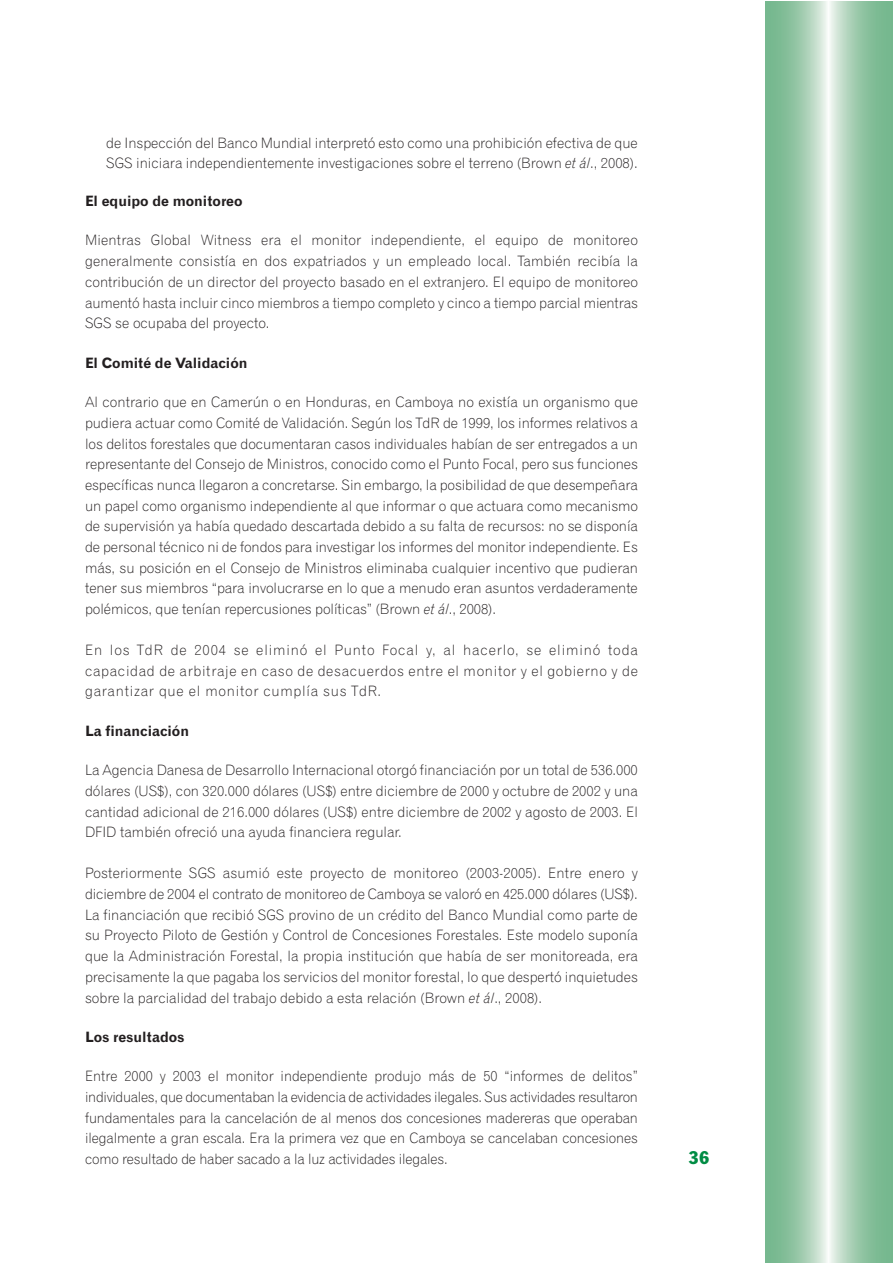
<style>
.page{position:relative;width:893px;height:1263px;background:#fff}
.page>*{position:absolute;margin:0;border:0;box-sizing:border-box;transform-origin:0 0}
.t1{font:condensed 18px "Franklin Gothic BT";color:#008c44}
.t2{font:300 14.25px/20.7px "Grotesque";color:#231f20;text-align:justify}
.t3{font:700 14.25px "Grotesque";color:#231f20}
.s1{font-style:italic}
</style>
<div class="page">
<hr style="left:891px;top:2px;width:1px;height:1261px;background:#75b78e">
<p class="t2" style="left:106px;top:135px;width:533px;line-height:19.2px">de Inspección del Banco Mundial interpretó esto como una prohibición efectiva de que<br>SGS iniciara independientemente investigaciones sobre el terreno (Brown <span class="s1">et ál</span>., 2008).</p>
<p class="t3" style="left:85px;top:196px;width:159px">El equipo de monitoreo</p>
<p class="t2" style="left:85px;top:231px;width:554px">Mientras Global Witness era el monitor independiente, el equipo de monitoreo generalmente consistía en dos expatriados y un empleado local. También recibía la contribución de un director del proyecto basado en el extranjero. El equipo de monitoreo aumentó hasta incluir cinco miembros a tiempo completo y cinco a tiempo parcial mientras SGS se ocupaba del proyecto.</p>
<p class="t3" style="left:85px;top:357px;width:164px">El Comité de Validación</p>
<p class="t2" style="left:85px;top:393px;width:554px">Al contrario que en Camerún o en Honduras, en Camboya no existía un organismo que pudiera actuar como Comité de Validación. Según los TdR de 1999, los informes relativos a los delitos forestales que documentaran casos individuales habían de ser entregados a un representante del Consejo de Ministros, conocido como el Punto Focal, pero sus funciones específicas nunca llegaron a concretarse. Sin embargo, la posibilidad de que desempeñara un papel como organismo independiente al que informar o que actuara como mecanismo de supervisión ya había quedado descartada debido a su falta de recursos: no se disponía de personal técnico ni de fondos para investigar los informes del monitor independiente. Es más, su posición en el Consejo de Ministros eliminaba cualquier incentivo que pudieran tener sus miembros “para involucrarse en lo que a menudo eran asuntos verdaderamente polémicos, que tenían repercusiones políticas” (Brown <span class="s1">et ál</span>., 2008).</p>
<p class="t2" style="left:85px;top:641px;width:554px">En los TdR de 2004 se eliminó el Punto Focal y, al hacerlo, se eliminó toda capacidad de arbitraje en caso de desacuerdos entre el monitor y el gobierno y de garantizar que el monitor cumplía sus TdR.</p>
<p class="t3" style="left:85px;top:726px;width:106px">La financiación</p>
<p class="t2" style="left:85px;top:761px;width:554px">La Agencia Danesa de Desarrollo Internacional otorgó financiación por un total de 536.000 dólares (US$), con 320.000 dólares (US$) entre diciembre de 2000 y octubre de 2002 y una cantidad adicional de 216.000 dólares (US$) entre diciembre de 2002 y agosto de 2003. El DFID también ofreció una ayuda financiera regular.</p>
<p class="t2" style="left:85px;top:864px;width:554px">Posteriormente SGS asumió este proyecto de monitoreo (2003-2005). Entre enero y diciembre de 2004 el contrato de monitoreo de Camboya se valoró en 425.000 dólares (US$).<br>La financiación que recibió SGS provino de un crédito del Banco Mundial como parte de su Proyecto Piloto de Gestión y Control de Concesiones Forestales. Este modelo suponía que la Administración Forestal, la propia institución que había de ser monitoreada, era precisamente la que pagaba los servicios del monitor forestal, lo que despertó inquietudes sobre la parcialidad del trabajo debido a esta relación (Brown <span class="s1">et ál</span>., 2008).</p>
<p class="t3" style="left:85px;top:1032px;width:101px">Los resultados</p>
<p class="t2" style="left:85px;top:1067px;width:554px">Entre 2000 y 2003 el monitor independiente produjo más de 50 “informes de delitos” individuales, que documentaban la evidencia de actividades ilegales. Sus actividades resultaron fundamentales para la cancelación de al menos dos concesiones madereras que operaban ilegalmente a gran escala. Era la primera vez que en Camboya se cancelaban concesiones como resultado de haber sacado a la luz actividades ilegales.</p>
<p class="t1" style="left:689px;top:1151px;width:22px">36</p>
</div>
